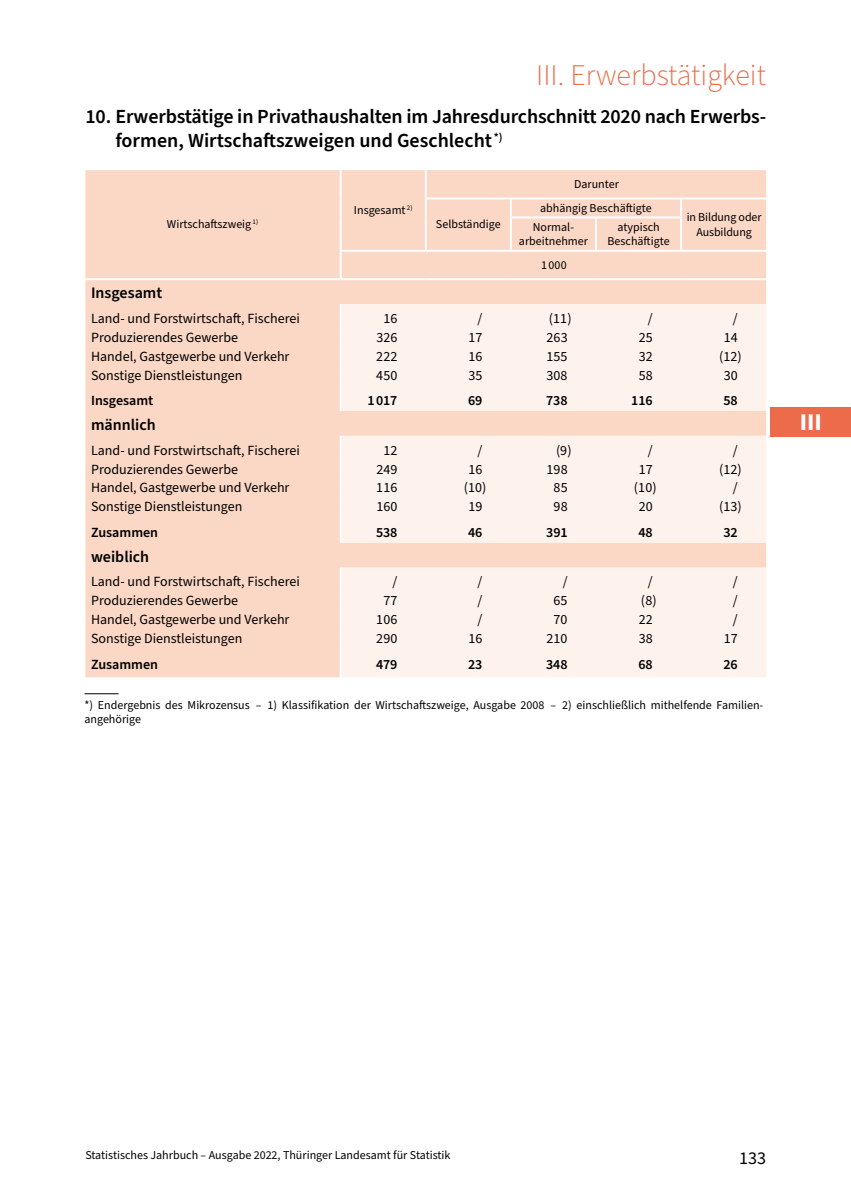
<style>
.page{position:relative;width:851px;height:1191px;background:#fff}
.page>*{position:absolute;margin:0;border:0;box-sizing:border-box;transform-origin:0 0}
.t1{font:300 30px "Source Sans Pro";color:#eb6b4a}
.t2{font:700 24px "Source Sans Pro";color:#fff}
.t3{font:600 20px/24px "Source Sans Pro";letter-spacing:-.01em;color:#000}
.t4{font:18px "Source Sans Pro";color:#000}
.t5{font:600 16px "Source Sans Pro";color:#000}
.t6{font:14px "Source Sans Pro";color:#000}
.t7{font:600 14px "Source Sans Pro";letter-spacing:-.01em;color:#000}
.t8{font:12px/14.4px "Source Sans Pro";color:#000;text-align:center}
</style>
<div class="page">
<div style="left:770px;top:407px;width:80px;height:30px;background:#eb6b4a"></div>
<div style="left:85px;top:170px;width:681px;height:507px;background:#fbd7c6"></div>
<svg style="left:340px;top:304px;width:426px;height:373px;background:#fdeee7"></svg>
<hr style="left:339px;top:170px;width:2px;height:28px;background:#fff">
<hr style="left:425px;top:170px;width:2px;height:27px;background:#fff">
<svg style="left:339px;top:198px;width:2px;height:19px"></svg>
<hr style="left:425px;top:197px;width:86px;height:2px;background:#fff">
<svg style="left:425px;top:199px;width:2px;height:18px"></svg>
<hr style="left:511px;top:197px;width:85px;height:2px;background:#fff">
<svg style="left:510px;top:199px;width:2px;height:17px"></svg>
<hr style="left:596px;top:197px;width:85px;height:2px;background:#fff">
<hr style="left:681px;top:197px;width:85px;height:2px;background:#fff">
<svg style="left:680px;top:199px;width:2px;height:17px"></svg>
<hr style="left:339px;top:217px;width:2px;height:33px;background:#fff">
<hr style="left:425px;top:217px;width:2px;height:33px;background:#fff">
<hr style="left:510px;top:216px;width:86px;height:2px;background:#fff">
<hr style="left:510px;top:218px;width:2px;height:32px;background:#fff">
<hr style="left:596px;top:216px;width:86px;height:2px;background:#fff">
<hr style="left:595px;top:218px;width:2px;height:32px;background:#fff">
<hr style="left:680px;top:218px;width:2px;height:32px;background:#fff">
<hr style="left:339px;top:250px;width:87px;height:2px;background:#fff">
<hr style="left:339px;top:252px;width:2px;height:26px;background:#fff">
<hr style="left:426px;top:250px;width:85px;height:2px;background:#fff">
<hr style="left:511px;top:250px;width:85px;height:2px;background:#fff">
<hr style="left:596px;top:250px;width:85px;height:2px;background:#fff">
<hr style="left:681px;top:250px;width:85px;height:2px;background:#fff">
<hr style="left:85px;top:278px;width:255px;height:2px;background:#fff">
<hr style="left:340px;top:278px;width:86px;height:2px;background:#fff">
<hr style="left:426px;top:278px;width:85px;height:2px;background:#fff">
<hr style="left:511px;top:278px;width:85px;height:2px;background:#fff">
<hr style="left:596px;top:278px;width:85px;height:2px;background:#fff">
<hr style="left:681px;top:278px;width:85px;height:2px;background:#fff">
<svg style="left:339px;top:304px;width:2px;height:75px"></svg>
<hr style="left:339px;top:379px;width:2px;height:32px;background:#fff">
<svg style="left:339px;top:436px;width:2px;height:75px"></svg>
<hr style="left:339px;top:511px;width:2px;height:32px;background:#fff">
<svg style="left:339px;top:567px;width:2px;height:76px"></svg>
<hr style="left:339px;top:643px;width:2px;height:34px;background:#fff">
<hr style="left:84px;top:693px;width:34px;height:1px;background:#000">
<h1 class="t1" style="left:536px;top:55px;width:231px">III. Erwerbstätigkeit</h1>
<h3 class="t3" style="left:115px;top:105px;width:652px;text-indent:-30px">10. Erwerbstätige in Privathaushalten im Jahresdurchschnitt 2020 nach Erwerbs&shy;formen, Wirtschaftszweigen und Geschlecht <sup>*)</sup></h3>
<p class="t8" style="left:167px;top:217px;width:93px">Wirtschaftszweig <sup>1)</sup></p>
<p class="t8" style="left:354px;top:203px;width:60px">Insgesamt <sup>2)</sup></p>
<p class="t8" style="left:436px;top:218px;width:66px">Selbständige</p>
<p class="t8" style="left:574px;top:177px;width:46px">Darunter</p>
<p class="t8" style="left:540px;top:201px;width:113px">abhängig Beschäftigte</p>
<p class="t8" style="left:519px;top:220px;width:70px">Normal&shy;arbeitnehmer</p>
<p class="t8" style="left:607px;top:220px;width:64px">atypisch<br>Beschäftigte</p>
<p class="t8" style="left:541px;top:258px;width:27px">1 000</p>
<p class="t8" style="left:686px;top:210px;width:76px">in Bildung oder<br>Ausbildung</p>
<p class="t5" style="left:91px;top:282px;width:73px">Insgesamt</p>
<p class="t6" style="left:91px;top:309px;width:210px">Land- und Forstwirtschaft, Fischerei</p>
<p class="t6" style="left:383px;top:309px;width:16px">16</p>
<p class="t6" style="left:477px;top:309px;width:6px">/</p>
<p class="t6" style="left:549px;top:309px;width:24px">(11)</p>
<p class="t6" style="left:647px;top:309px;width:6px">/</p>
<p class="t6" style="left:732px;top:309px;width:6px">/</p>
<p class="t6" style="left:91px;top:328px;width:148px">Produzierendes Gewerbe</p>
<p class="t6" style="left:376px;top:328px;width:23px">326</p>
<p class="t6" style="left:468px;top:328px;width:16px">17</p>
<p class="t6" style="left:546px;top:328px;width:23px">263</p>
<p class="t6" style="left:638px;top:328px;width:16px">25</p>
<p class="t6" style="left:723px;top:328px;width:16px">14</p>
<p class="t6" style="left:91px;top:347px;width:200px">Handel, Gastgewerbe und Verkehr</p>
<p class="t6" style="left:376px;top:347px;width:23px">222</p>
<p class="t6" style="left:468px;top:347px;width:16px">16</p>
<p class="t6" style="left:546px;top:347px;width:23px">155</p>
<p class="t6" style="left:638px;top:347px;width:16px">32</p>
<p class="t6" style="left:719px;top:347px;width:24px">(12)</p>
<p class="t6" style="left:91px;top:365px;width:153px">Sonstige Dienstleistungen</p>
<p class="t6" style="left:376px;top:365px;width:23px">450</p>
<p class="t6" style="left:468px;top:365px;width:16px">35</p>
<p class="t6" style="left:546px;top:365px;width:23px">308</p>
<p class="t6" style="left:638px;top:365px;width:16px">58</p>
<p class="t6" style="left:723px;top:365px;width:16px">30</p>
<p class="t7" style="left:91px;top:391px;width:64px">Insgesamt</p>
<p class="t7" style="left:367px;top:391px;width:31px">1 017</p>
<p class="t7" style="left:468px;top:391px;width:16px">69</p>
<p class="t7" style="left:546px;top:391px;width:23px">738</p>
<p class="t7" style="left:631px;top:391px;width:23px">116</p>
<p class="t7" style="left:723px;top:391px;width:16px">58</p>
<p class="t5" style="left:91px;top:414px;width:66px">männlich</p>
<p class="t6" style="left:91px;top:441px;width:210px">Land- und Forstwirtschaft, Fischerei</p>
<p class="t6" style="left:383px;top:441px;width:16px">12</p>
<p class="t6" style="left:477px;top:441px;width:6px">/</p>
<p class="t6" style="left:556px;top:441px;width:17px">(9)</p>
<p class="t6" style="left:647px;top:441px;width:6px">/</p>
<p class="t6" style="left:732px;top:441px;width:6px">/</p>
<p class="t6" style="left:91px;top:459px;width:148px">Produzierendes Gewerbe</p>
<p class="t6" style="left:376px;top:459px;width:23px">249</p>
<p class="t6" style="left:468px;top:459px;width:16px">16</p>
<p class="t6" style="left:546px;top:459px;width:23px">198</p>
<p class="t6" style="left:638px;top:459px;width:16px">17</p>
<p class="t6" style="left:719px;top:459px;width:24px">(12)</p>
<p class="t6" style="left:91px;top:478px;width:200px">Handel, Gastgewerbe und Verkehr</p>
<p class="t6" style="left:376px;top:478px;width:23px">116</p>
<p class="t6" style="left:463px;top:478px;width:24px">(10)</p>
<p class="t6" style="left:553px;top:478px;width:16px">85</p>
<p class="t6" style="left:633px;top:478px;width:24px">(10)</p>
<p class="t6" style="left:732px;top:478px;width:6px">/</p>
<p class="t6" style="left:91px;top:497px;width:153px">Sonstige Dienstleistungen</p>
<p class="t6" style="left:376px;top:497px;width:23px">160</p>
<p class="t6" style="left:468px;top:497px;width:16px">19</p>
<p class="t6" style="left:553px;top:497px;width:16px">98</p>
<p class="t6" style="left:638px;top:497px;width:16px">20</p>
<p class="t6" style="left:719px;top:497px;width:24px">(13)</p>
<p class="t7" style="left:91px;top:523px;width:69px">Zusammen</p>
<p class="t7" style="left:376px;top:523px;width:23px">538</p>
<p class="t7" style="left:468px;top:523px;width:16px">46</p>
<p class="t7" style="left:546px;top:523px;width:23px">391</p>
<p class="t7" style="left:638px;top:523px;width:16px">48</p>
<p class="t7" style="left:723px;top:523px;width:16px">32</p>
<p class="t5" style="left:91px;top:546px;width:60px">weiblich</p>
<p class="t6" style="left:91px;top:572px;width:210px">Land- und Forstwirtschaft, Fischerei</p>
<p class="t6" style="left:392px;top:572px;width:6px">/</p>
<p class="t6" style="left:477px;top:572px;width:6px">/</p>
<p class="t6" style="left:562px;top:572px;width:6px">/</p>
<p class="t6" style="left:647px;top:572px;width:6px">/</p>
<p class="t6" style="left:732px;top:572px;width:6px">/</p>
<p class="t6" style="left:91px;top:591px;width:148px">Produzierendes Gewerbe</p>
<p class="t6" style="left:383px;top:591px;width:16px">77</p>
<p class="t6" style="left:477px;top:591px;width:6px">/</p>
<p class="t6" style="left:553px;top:591px;width:16px">65</p>
<p class="t6" style="left:641px;top:591px;width:17px">(8)</p>
<p class="t6" style="left:732px;top:591px;width:6px">/</p>
<p class="t6" style="left:91px;top:610px;width:200px">Handel, Gastgewerbe und Verkehr</p>
<p class="t6" style="left:376px;top:610px;width:23px">106</p>
<p class="t6" style="left:477px;top:610px;width:6px">/</p>
<p class="t6" style="left:553px;top:610px;width:16px">70</p>
<p class="t6" style="left:638px;top:610px;width:16px">22</p>
<p class="t6" style="left:732px;top:610px;width:6px">/</p>
<p class="t6" style="left:91px;top:629px;width:153px">Sonstige Dienstleistungen</p>
<p class="t6" style="left:376px;top:629px;width:23px">290</p>
<p class="t6" style="left:468px;top:629px;width:16px">16</p>
<p class="t6" style="left:546px;top:629px;width:23px">210</p>
<p class="t6" style="left:638px;top:629px;width:16px">38</p>
<p class="t6" style="left:723px;top:629px;width:16px">17</p>
<p class="t7" style="left:91px;top:655px;width:69px">Zusammen</p>
<p class="t7" style="left:376px;top:655px;width:23px">479</p>
<p class="t7" style="left:468px;top:655px;width:16px">23</p>
<p class="t7" style="left:546px;top:655px;width:23px">348</p>
<p class="t7" style="left:638px;top:655px;width:16px">68</p>
<p class="t7" style="left:723px;top:655px;width:16px">26</p>
<p class="t8" style="left:84px;top:698px;width:680px;text-align:left">*) Endergebnis des Mikrozensus – 1) Klassifikation der Wirtschaftszweige, Ausgabe 2008 – 2) einschließlich mithelfende Familien&shy;angehörige</p>
<h2 class="t2" style="left:799px;top:406px;width:24px">III</h2>
<p class="t8" style="left:85px;top:1148px;width:366px">Statistisches Jahrbuch – Ausgabe 2022, Thüringer Landesamt für Statistik</p>
<p class="t4" style="left:739px;top:1146px;width:28px">133</p>
</div>
